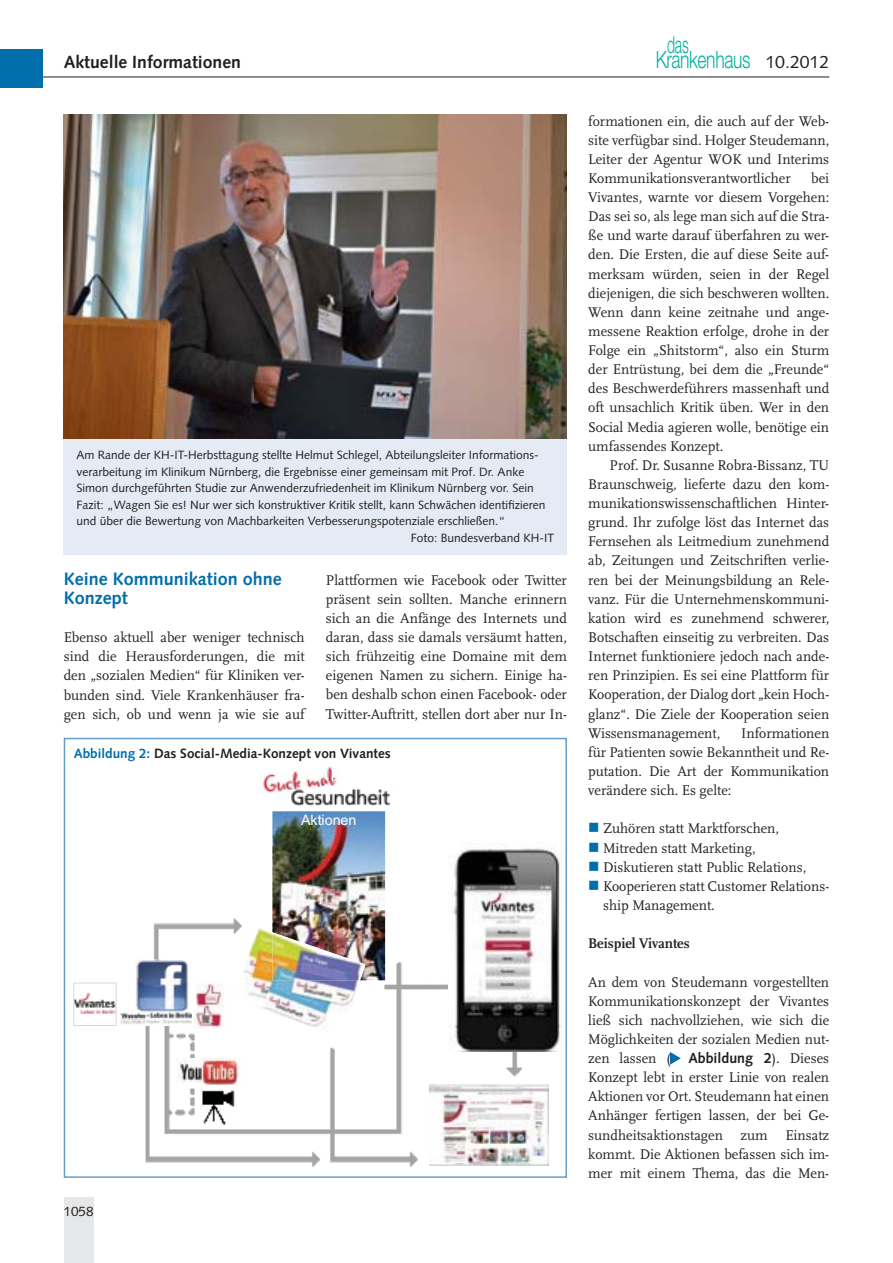
<style>
.page{position:relative;width:893px;height:1263px;background:#fff}
.page>*{position:absolute;margin:0;border:0;box-sizing:border-box;transform-origin:0 0}
.t1{font:300 23.7px "Helvetica Neue";letter-spacing:-.025em;color:#00b19c;scale:.74 1}
.t2{font:300 23.4px "Helvetica Neue";color:#00b19c;scale:.6 1}
.t3{font:700 18px/19.2px "Syntax";color:#006eaa}
.t4{font:700 17.7px "Syntax";color:#231f20}
.t5{font:17.7px "Syntax";color:#231f20}
.t6{font:14.7px/19.2px "Scala LF";color:#231f20;text-align:justify}
.t7{font:700 14.7px "Scala LF";color:#231f20}
.t8{font:14.25px "Arial";color:#fff}
.t9{font:700 13.5px "Syntax";color:#231f20}
.t10{font:13.5px "Syntax";color:#231f20}
.t11{font:12px "Syntax";color:#231f20}
.s1{color:#006eaa}
.s2{font-family:"Syntax";font-weight:700}
</style>
<div class="page">
<hr style="left:21px;top:77px;width:808px;height:1px;background:#231f20">
<div style="left:0;top:49px;width:42px;height:38px;background:#006eaa"></div>
<div style="left:64px;top:1197px;width:29px;height:66px;background:#e6e7e8"></div>
<div style="left:64px;top:738px;width:503px;height:440px;border:2px solid #639dca"></div>
<img style="left:146px;top:918px;width:376px;height:249px">
<img style="left:176px;top:1059px;width:64px;height:26px">
<img style="left:429px;top:1084px;width:120px;height:81px">
<img style="left:198px;top:1085px;width:39px;height:41px">
<img style="left:192px;top:983px;width:32px;height:45px">
<img style="left:272px;top:811px;width:113px;height:169px">
<img style="left:233px;top:927px;width:127px;height:110px">
<img style="left:272px;top:932px;width:93px;height:48px">
<img style="left:263px;top:767px;width:130px;height:38px">
<div style="left:373px;top:763px;width:26px;height:22px;background:#fff"></div>
<img style="left:75px;top:992px;width:39px;height:22px">
<div style="left:73px;top:983px;width:43px;height:43px;border:1px solid #d9d9d9"></div>
<img style="left:120px;top:1013px;width:26px;height:12px">
<img style="left:146px;top:1010px;width:46px;height:16px">
<svg style="left:192px;top:1010px;width:1px;height:16px"></svg>
<div style="left:120px;top:978px;width:76px;height:32px;background:#fff"></div>
<svg style="left:139px;top:1010px;width:7px;height:2px"></svg>
<img style="left:146px;top:1010px;width:42px;height:2px">
<img style="left:136px;top:959px;width:52px;height:51px">
<img style="left:448px;top:848px;width:113px;height:203px">
<svg style="left:670px;top:1052px;width:11px;height:13px"></svg>
<div style="left:64px;top:416px;width:503px;height:139px;background:#e4ebf4"></div>
<img style="left:64px;top:115px;width:503px;height:323px">
<h2 class="t2" style="left:667px;top:36px;width:37px">das</h2>
<h1 class="t1" style="left:656px;top:51px;width:130px">Krankenhaus</h1>
<p class="t4" style="left:64px;top:55px;width:179px">Aktuelle Informationen</p>
<p class="t5" style="left:765px;top:55px;width:65px">10.2012</p>
<p class="t11" style="left:76px;top:450px;width:464px">Am Rande der KH-IT-Herbsttagung stellte Helmut Schlegel, Abteilungsleiter Informations-</p>
<p class="t11" style="left:76px;top:467px;width:449px">verarbeitung im Klinikum Nürnberg, die Ergebnisse einer gemeinsam mit Prof. Dr. Anke</p>
<p class="t11" style="left:76px;top:483px;width:459px">Simon durchgeführten Studie zur Anwenderzufriedenheit im Klinikum Nürnberg vor. Sein</p>
<p class="t11" style="left:76px;top:500px;width:470px">Fazit: „Wagen Sie es! Nur wer sich konstruktiver Kritik stellt, kann Schwächen identifizieren</p>
<p class="t11" style="left:76px;top:516px;width:430px">und über die Bewertung von Machbarkeiten Verbesserungspotenziale erschließen.“</p>
<p class="t11" style="left:411px;top:533px;width:145px">Foto: Bundesverband KH-IT</p>
<p class="t3" style="left:64px;top:571px;width:220px">Keine Kommunikation ohne<br>Konzept</p>
<p class="t6" style="left:64px;top:629px;width:242px">Ebenso aktuell aber weniger technisch sind die Herausforderungen, die mit den „sozialen Medien“ für Kliniken ver&shy;bunden sind. Viele Krankenhäuser fra&shy;gen sich, ob und wenn ja wie sie auf</p>
<p class="t6" style="left:326px;top:571px;width:242px">Plattformen wie Facebook oder Twitter präsent sein sollten. Manche erinnern sich an die Anfänge des Internets und daran, dass sie damals versäumt hatten, sich frühzeitig eine Domaine mit dem eigenen Namen zu sichern. Einige ha&shy;ben deshalb schon einen Facebook- oder Twitter-Auftritt, stellen dort aber nur In-</p>
<p class="t9" style="left:74px;top:748px;width:319px"><span class="s1">Abbildung 2:</span> Das Social-Media-Konzept von Vivantes</p>
<p class="t10" style="left:64px;top:1205px;width:32px">1058</p>
<p class="t8" style="left:301px;top:811px;width:57px">Aktionen</p>
<p class="t6" style="left:588px;top:112px;width:242px">formationen ein, die auch auf der Web&shy;site verfügbar sind. Holger Steudemann, Leiter der Agentur WOK und Interims Kommunikationsverantwortlicher</p>
<p class="t6" style="left:588px;top:170px;width:242px;text-indent:223px">bei Vivantes, warnte vor diesem Vorgehen:<br>Das sei so, als lege man sich auf die Stra&shy;ße und warte darauf überfahren zu wer&shy;den. Die Ersten, die auf diese Seite auf&shy;merksam würden, seien in der Regel diejenigen, die sich beschweren wollten.<br>Wenn dann keine zeitnahe und ange&shy;messene Reaktion erfolge, drohe in der Folge ein „Shitstorm“, also ein Sturm der Entrüstung, bei dem die „Freunde“ des Beschwerdeführers massenhaft und oft unsachlich Kritik üben. Wer in den Social Media agieren wolle, benötige ein umfassendes Konzept.</p>
<p class="t6" style="left:588px;top:456px;width:242px;text-indent:21px">Prof. Dr. Susanne Robra-Bissanz, TU Braunschweig, lieferte dazu den kom&shy;munikationswissenschaftlichen Hinter&shy;grund. Ihr zufolge löst das Internet das Fernsehen als Leitmedium zunehmend ab, Zeitungen und Zeitschriften verlie&shy;ren bei der Meinungsbildung an Rele&shy;vanz. Für die Unternehmenskommuni&shy;kation wird es zunehmend schwerer, Botschaften einseitig zu verbreiten. Das Internet funktioniere jedoch nach ande&shy;ren Prinzipien. Es sei eine Plattform für Kooperation, der Dialog dort „kein Hoch&shy;glanz“. Die Ziele der Kooperation seien Wissensmanagement,</p>
<p class="t6" style="left:588px;top:724px;width:242px;text-indent:153px">Informationen für Patienten sowie Bekanntheit und Re&shy;putation. Die Art der Kommunikation verändere sich. Es gelte:</p>
<p class="t6" style="left:588px;top:820px;width:192px"><span class="s1">■</span> Zuhören statt Marktforschen,</p>
<p class="t6" style="left:588px;top:839px;width:169px"><span class="s1">■</span> Mitreden statt Marketing,</p>
<p class="t6" style="left:588px;top:858px;width:219px"><span class="s1">■</span> Diskutieren statt Public Relations,</p>
<p class="t6" style="left:603px;top:877px;width:228px;text-indent:-15px"><span class="s1">■</span> Kooperieren statt Customer Relations&shy;ship Management.</p>
<p class="t7" style="left:588px;top:935px;width:103px">Beispiel Vivantes</p>
<p class="t6" style="left:588px;top:973px;width:242px">An dem von Steudemann vorgestellten Kommunikationskonzept der Vivantes ließ sich nachvollziehen, wie sich die Möglichkeiten der sozialen Medien nut&shy;zen lassen (<span class="s1">◆</span> <span class="s2">Abbildung 2</span>). Dieses Konzept lebt in erster Linie von realen Aktionen vor Ort. Steudemann hat einen Anhänger fertigen lassen, der bei Ge&shy;sundheitsaktionstagen zum Einsatz kommt. Die Aktionen befassen sich im&shy;mer mit einem Thema, das die Men-</p>
</div>
